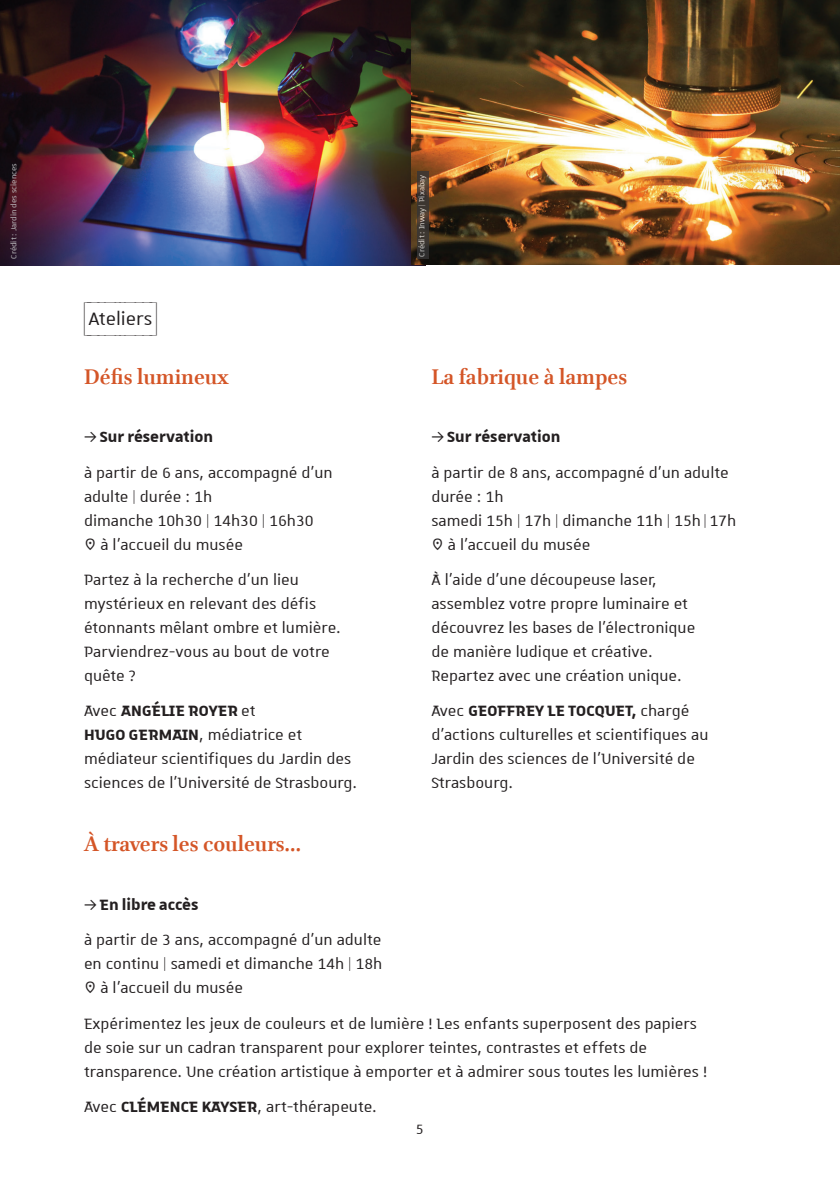
<style>
.page{position:relative;width:840px;height:1191px;background:#fff}
.page>*{position:absolute;margin:0;border:0;box-sizing:border-box;transform-origin:0 0}
.t1{font:700 24px "Brill";color:#d45527}
.t2{font:24px "Unistra Encadre";color:#231f20}
.t3{font:20px/24px "Unistra C";color:#231f20}
.t4{font:18px "Unistra A";color:#231f20}
.t5{font:10px "Unistra C";color:#c1c2c4}
.t6{font:10px "Unistra C";color:#fff}
.s1{font-weight:700}
.s2{font-family:"Unistra A"}
</style>
<div class="page">
<img style="left:0;top:0;width:411px;height:265px">
<img style="left:411px;top:0;width:428px;height:265px">
<svg style="left:417px;top:171px;width:11px;height:88px"></svg>
<p class="t5" style="left:9px;top:259px;width:97px;rotate:-90deg">Crédit : Jardin des sciences</p>
<p class="t6" style="left:416px;top:257px;width:83px;rotate:-90deg">Crédit : Inway | Pixabay</p>
<p class="t2" style="left:84px;top:302px;width:74px">(ATELIERS)</p>
<p class="t1" style="left:84px;top:360px;width:146px">Défis lumineux</p>
<p class="t3" style="left:84px;top:419px;width:250px;line-height:35.4px">✓ <span class="s1">Sur réservation<br></span>à partir de 6 ans, accompagné d’un</p>
<p class="t3" style="left:84px;top:484px;width:129px">adulte | durée : 1h</p>
<p class="t3" style="left:84px;top:508px;width:231px">dimanche 10h30 <span class="s2">|</span> 14h30 <span class="s2">|</span> 16h30</p>
<p class="t3" style="left:100px;top:532px;width:144px">à l'accueil du musée</p>
<p class="t3" style="left:84px;top:567px;width:258px">Partez à la recherche d’un lieu mystérieux en relevant des défis étonnants mêlant ombre et lumière.<br>Parviendrez-vous au bout de votre quête ?</p>
<p class="t3" style="left:84px;top:698px;width:274px">Avec <span class="s1">ANGÉLIE ROYER</span> et<br><span class="s1">HUGO GERMAIN</span>, médiatrice et médiateur scientifiques du Jardin des sciences de l’Université de Strasbourg.</p>
<p class="t1" style="left:84px;top:827px;width:219px">À travers les couleurs…</p>
<p class="t1" style="left:431px;top:360px;width:197px">La fabrique à lampes</p>
<p class="t3" style="left:431px;top:419px;width:299px;line-height:35.4px">✓ <span class="s1">Sur réservation<br></span>à partir de 8 ans, accompagné d’un adulte</p>
<p class="t3" style="left:431px;top:484px;width:74px">durée : 1h</p>
<p class="t3" style="left:431px;top:508px;width:306px">samedi 15h <span class="s2">|</span> 17h <span class="s2">|</span> dimanche 11h <span class="s2">|</span> 15h <span class="s2">|</span> 17h</p>
<p class="t3" style="left:447px;top:532px;width:144px">à l'accueil du musée</p>
<p class="t3" style="left:431px;top:567px;width:265px">À l’aide d’une découpeuse laser, assemblez votre propre luminaire et découvrez les bases de l’électronique de manière ludique et créative.<br>Repartez avec une création unique.</p>
<p class="t3" style="left:431px;top:698px;width:278px">Avec <span class="s1">GEOFFREY LE TOCQUET,</span> chargé d’actions culturelles et scientifiques au<br>Jardin des sciences de l’Université de<br>Strasbourg.</p>
<p class="t3" style="left:84px;top:886px;width:299px;line-height:35.4px">✓ <span class="s1">En libre accès<br></span>à partir de 3 ans, accompagné d’un adulte</p>
<p class="t3" style="left:100px;top:951px;width:283px;text-indent:-16px">en continu | samedi et dimanche 14h <span class="s2">|</span> 18h à l'accueil du musée</p>
<p class="t3" style="left:84px;top:1010px;width:624px">Expérimentez les jeux de couleurs et de lumière ! Les enfants superposent des papiers de soie sur un cadran transparent pour explorer teintes, contrastes et effets de transparence. Une création artistique à emporter et à admirer sous toutes les lumières !</p>
<p class="t3" style="left:84px;top:1094px;width:294px">Avec <span class="s1">CLÉMENCE KAYSER</span>, art-thérapeute.</p>
<p class="t4" style="left:415px;top:1120px;width:9px">5</p>
</div>
